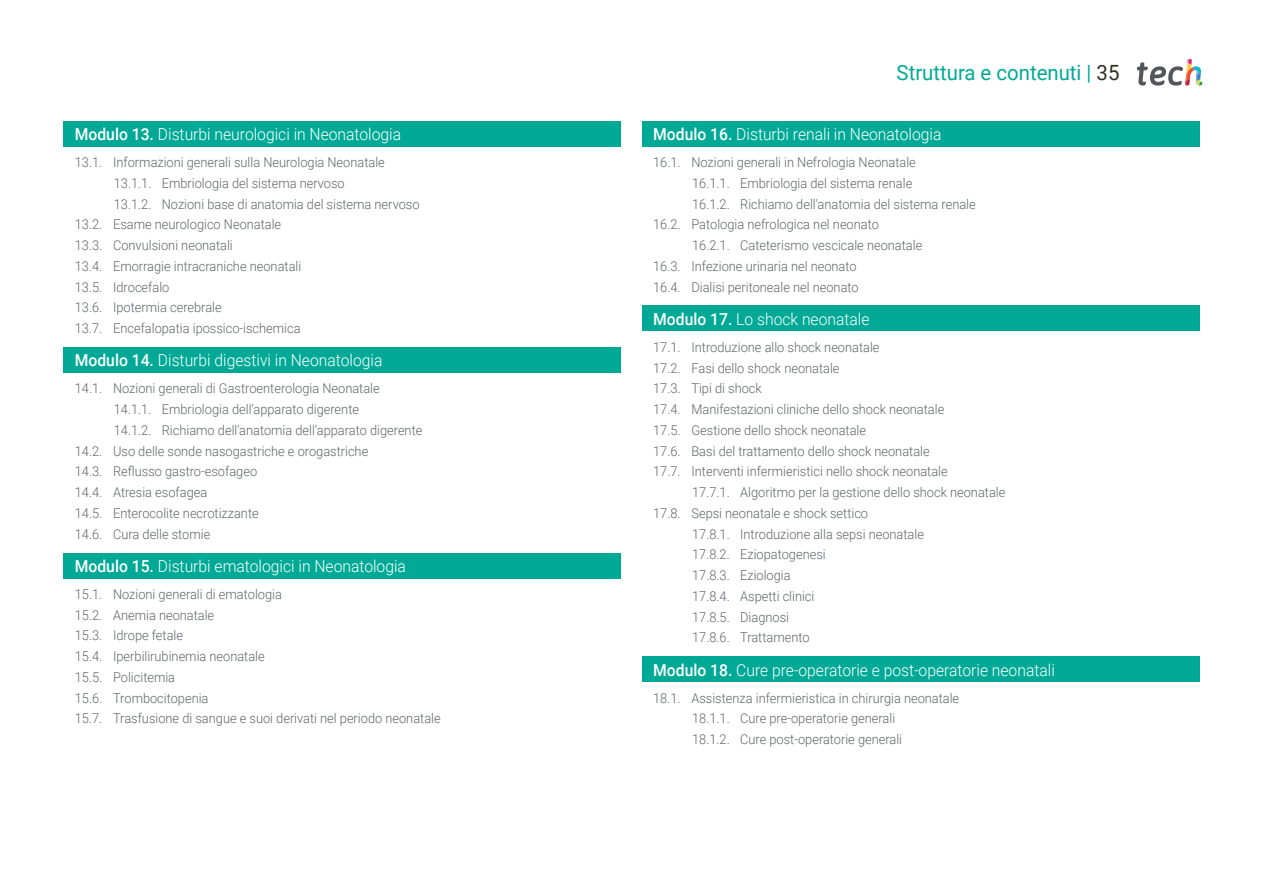
<style>
.page{position:relative;width:1263px;height:893px;background:#fff}
.page>*{position:absolute;margin:0;border:0;box-sizing:border-box;transform-origin:0 0}
.t1{font:21px "Roboto";color:#00a996}
.t2{font:300 16.5px "Roboto";color:#fff;scale:.95 1}
.t3{font:300 13.5px/20.7px "Roboto";color:#61646a;scale:.95 1}
.s1{font-weight:500}
.s2{color:#312e20}
</style>
<div class="page">
<svg style="left:1137px;top:59px;width:65px;height:27px"></svg>
<div style="left:64px;top:121px;width:557px;height:25px;background:#00a996"></div>
<div style="left:64px;top:347px;width:557px;height:25px;background:#00a996"></div>
<div style="left:64px;top:553px;width:557px;height:25px;background:#00a996"></div>
<div style="left:642px;top:121px;width:557px;height:25px;background:#00a996"></div>
<div style="left:642px;top:306px;width:557px;height:25px;background:#00a996"></div>
<div style="left:642px;top:657px;width:557px;height:25px;background:#00a996"></div>
<p class="t2" style="left:75px;top:123px;width:345px"><span class="s1">Modulo 13.</span> Disturbi neurologici in Neonatologia</p>
<p class="t3" style="left:75px;top:151px;width:328px">13.1. Informazioni generali sulla Neurologia Neonatale</p>
<p class="t3" style="left:114px;top:172px;width:245px">13.1.1. Embriologia del sistema nervoso</p>
<p class="t3" style="left:114px;top:193px;width:323px">13.1.2. Nozioni base di anatomia del sistema nervoso</p>
<p class="t3" style="left:75px;top:214px;width:219px">13.2. Esame neurologico Neonatale</p>
<p class="t3" style="left:75px;top:234px;width:168px">13.3. Convulsioni neonatali</p>
<p class="t3" style="left:75px;top:255px;width:240px">13.4. Emorragie intracraniche neonatali</p>
<p class="t3" style="left:75px;top:276px;width:101px">13.5. Idrocefalo</p>
<p class="t3" style="left:75px;top:297px;width:156px">13.6. Ipotermia cerebrale</p>
<p class="t3" style="left:75px;top:317px;width:239px">13.7. Encefalopatia ipossico-ischemica</p>
<p class="t2" style="left:75px;top:349px;width:325px"><span class="s1">Modulo 14.</span> Disturbi digestivi in Neonatologia</p>
<p class="t3" style="left:75px;top:378px;width:322px">14.1. Nozioni generali di Gastroenterologia Neonatale</p>
<p class="t3" style="left:114px;top:398px;width:260px">14.1.1. Embriologia dell’apparato digerente</p>
<p class="t3" style="left:114px;top:419px;width:326px">14.1.2. Richiamo dell'anatomia dell'apparato digerente</p>
<p class="t3" style="left:75px;top:440px;width:310px">14.2. Uso delle sonde nasogastriche e orogastriche</p>
<p class="t3" style="left:75px;top:461px;width:193px">14.3. Reflusso gastro-esofageo</p>
<p class="t3" style="left:75px;top:481px;width:141px">14.4. Atresia esofagea</p>
<p class="t3" style="left:75px;top:502px;width:195px">14.5. Enterocolite necrotizzante</p>
<p class="t3" style="left:75px;top:523px;width:144px">14.6. Cura delle stomie</p>
<p class="t2" style="left:75px;top:554px;width:350px"><span class="s1">Modulo 15.</span> Disturbi ematologici in Neonatologia</p>
<p class="t3" style="left:75px;top:583px;width:387px">15.1. Nozioni generali di ematologia<br>15.2. Anemia neonatale<br>15.3. Idrope fetale<br>15.4. Iperbilirubinemia neonatale<br>15.5. Policitemia<br>15.6. Trombocitopenia<br>15.7. Trasfusione di sangue e suoi derivati nel periodo neonatale</p>
<h1 class="t1" style="left:897px;top:57px;width:224px">Struttura e contenuti | <span class="s2">35</span></h1>
<p class="t2" style="left:653px;top:123px;width:305px"><span class="s1">Modulo 16.</span> Disturbi renali in Neonatologia</p>
<p class="t3" style="left:653px;top:151px;width:278px">16.1. Nozioni generali in Nefrologia Neonatale</p>
<p class="t3" style="left:692px;top:172px;width:233px">16.1.1. Embriologia del sistema renale</p>
<p class="t3" style="left:692px;top:193px;width:300px">16.1.2. Richiamo dell'anatomia del sistema renale</p>
<p class="t3" style="left:653px;top:214px;width:239px">16.2. Patologia nefrologica nel neonato</p>
<p class="t3" style="left:692px;top:234px;width:244px">16.2.1. Cateterismo vescicale neonatale</p>
<p class="t3" style="left:653px;top:255px;width:216px">16.3. Infezione urinaria nel neonato</p>
<p class="t3" style="left:653px;top:276px;width:218px">16.4. Dialisi peritoneale nel neonato</p>
<p class="t2" style="left:653px;top:307px;width:229px"><span class="s1">Modulo 17.</span> Lo shock neonatale</p>
<p class="t3" style="left:653px;top:336px;width:240px">17.1. Introduzione allo shock neonatale</p>
<p class="t3" style="left:653px;top:357px;width:198px">17.2. Fasi dello shock neonatale</p>
<p class="t3" style="left:653px;top:378px;width:116px">17.3. Tipi di shock</p>
<p class="t3" style="left:653px;top:398px;width:308px">17.4. Manifestazioni cliniche dello shock neonatale</p>
<p class="t3" style="left:653px;top:419px;width:226px">17.5. Gestione dello shock neonatale</p>
<p class="t3" style="left:653px;top:440px;width:293px">17.6. Basi del trattamento dello shock neonatale</p>
<p class="t3" style="left:653px;top:461px;width:312px">17.7. Interventi infermieristici nello shock neonatale</p>
<p class="t3" style="left:692px;top:481px;width:331px">17.7.1. Algoritmo per la gestione dello shock neonatale</p>
<p class="t3" style="left:653px;top:502px;width:228px">17.8. Sepsi neonatale e shock settico</p>
<p class="t3" style="left:692px;top:523px;width:245px">17.8.1. Introduzione alla sepsi neonatale</p>
<p class="t3" style="left:692px;top:544px;width:142px">17.8.2. Eziopatogenesi</p>
<p class="t3" style="left:692px;top:564px;width:105px">17.8.3. Eziologia</p>
<p class="t3" style="left:692px;top:585px;width:130px">17.8.4. Aspetti clinici</p>
<p class="t3" style="left:692px;top:606px;width:103px">17.8.5. Diagnosi</p>
<p class="t3" style="left:692px;top:627px;width:125px">17.8.6. Trattamento</p>
<p class="t2" style="left:653px;top:658px;width:424px"><span class="s1">Modulo 18.</span> Cure pre-operatorie e post-operatorie neonatali</p>
<p class="t3" style="left:692px;top:687px;width:283px;text-indent:-39px">18.1. Assistenza infermieristica in chirurgia neonatale<br>18.1.1. Cure pre-operatorie generali<br>18.1.2. Cure post-operatorie generali</p>
</div>
